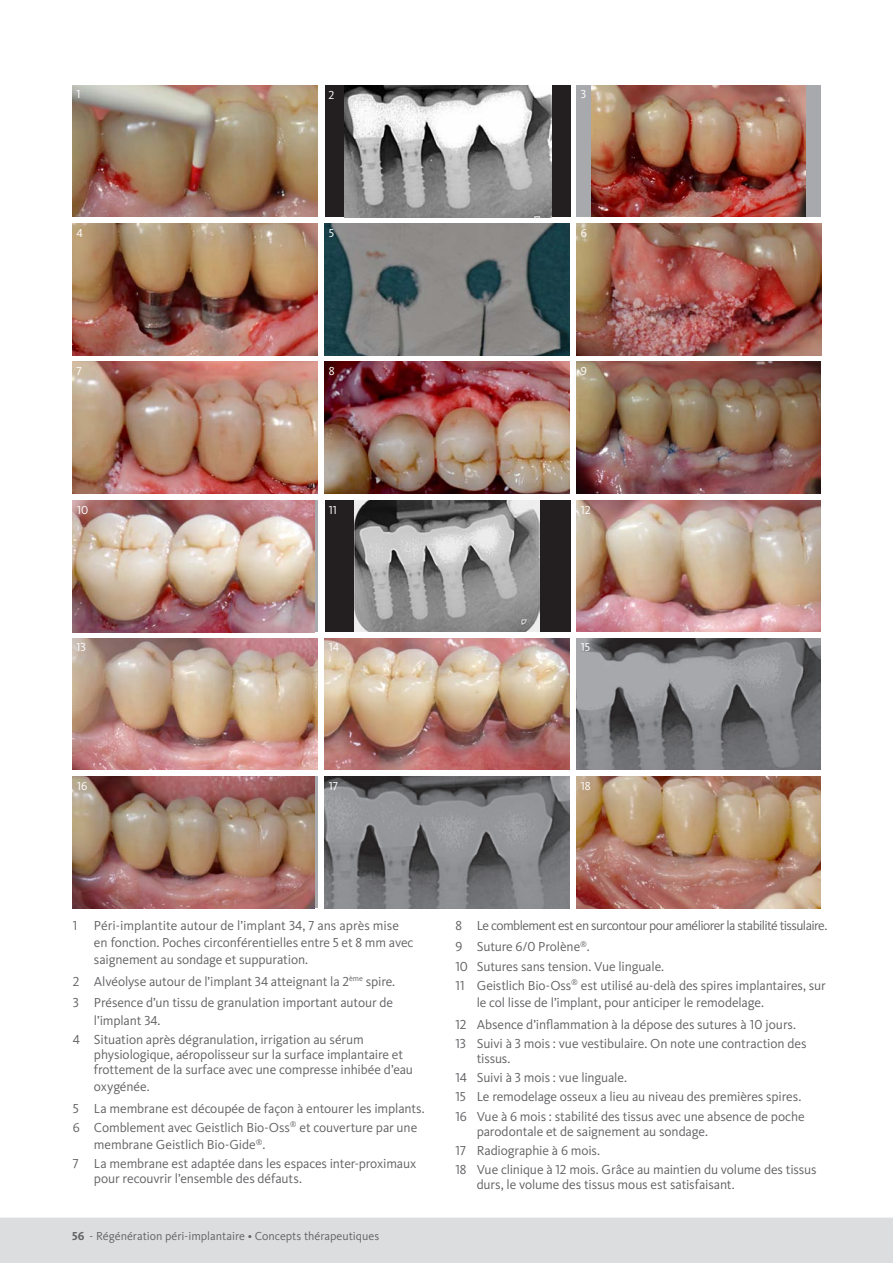
<style>
.page{position:relative;width:893px;height:1263px;background:#fff}
.page>*{position:absolute;margin:0;border:0;box-sizing:border-box;transform-origin:0 0}
.t1{font:13.5px/15px "Kievit Pro";letter-spacing:-.01em;color:#636366}
.t2{font:13.5px "Kievit Pro";letter-spacing:-.045em;color:#636366}
.t3{font:12px "Kievit Pro";color:#636366}
.t4{font:12px "Kievit OT";color:#fff}
.s1{font-weight:700}
</style>
<div class="page">
<div style="left:0;top:1217px;width:893px;height:46px;background:#dcdddf"></div>
<div style="left:325px;top:500px;width:245px;height:131px;background:#231f20"></div>
<img style="left:354px;top:503px;width:1px;height:125px">
<div style="left:325px;top:85px;width:245px;height:132px;background:#231f20"></div>
<img style="left:345px;top:86px;width:206px;height:131px">
<img style="left:325px;top:224px;width:245px;height:132px">
<img style="left:325px;top:362px;width:245px;height:132px">
<img style="left:355px;top:500px;width:185px;height:132px">
<img style="left:72px;top:500px;width:242px;height:132px">
<img style="left:72px;top:224px;width:246px;height:132px">
<img style="left:72px;top:362px;width:246px;height:132px">
<img style="left:576px;top:224px;width:245px;height:132px">
<img style="left:576px;top:362px;width:245px;height:132px">
<img style="left:576px;top:500px;width:245px;height:132px">
<div style="left:576px;top:85px;width:245px;height:132px;background:#a8a9ad"></div>
<img style="left:592px;top:85px;width:213px;height:132px">
<img style="left:325px;top:638px;width:245px;height:132px">
<img style="left:325px;top:776px;width:245px;height:132px">
<img style="left:72px;top:776px;width:242px;height:132px">
<img style="left:72px;top:638px;width:246px;height:132px">
<img style="left:576px;top:638px;width:245px;height:132px">
<img style="left:576px;top:776px;width:245px;height:132px">
<img style="left:72px;top:85px;width:246px;height:132px">
<p class="t4" style="left:77px;top:87px;width:6px">1</p>
<p class="t4" style="left:329px;top:88px;width:7px">2</p>
<p class="t4" style="left:581px;top:87px;width:7px">3</p>
<p class="t4" style="left:77px;top:226px;width:8px">4</p>
<p class="t4" style="left:329px;top:226px;width:7px">5</p>
<p class="t4" style="left:581px;top:226px;width:8px">6</p>
<p class="t4" style="left:77px;top:364px;width:7px">7</p>
<p class="t4" style="left:329px;top:364px;width:7px">8</p>
<p class="t4" style="left:581px;top:364px;width:8px">9</p>
<p class="t4" style="left:77px;top:502px;width:13px">10</p>
<p class="t4" style="left:329px;top:502px;width:10px">11</p>
<p class="t4" style="left:581px;top:502px;width:12px">12</p>
<p class="t4" style="left:77px;top:640px;width:11px">13</p>
<p class="t4" style="left:329px;top:640px;width:12px">14</p>
<p class="t4" style="left:581px;top:640px;width:11px">15</p>
<p class="t4" style="left:77px;top:778px;width:12px">16</p>
<p class="t4" style="left:329px;top:778px;width:11px">17</p>
<p class="t4" style="left:581px;top:778px;width:11px">18</p>
<p class="t1" style="left:94px;top:916px;width:321px;line-height:17.2px;text-indent:-21px">1 Péri-implantite autour de l’implant 34, 7 ans après mise en fonction. Poches circonférentielles entre 5 et 8 mm avec saignement au sondage et suppuration.</p>
<p class="t1" style="left:73px;top:974px;width:324px">2 Alvéolyse autour de l’implant 34 atteignant la 2<sup>ème</sup> spire.</p>
<p class="t1" style="left:94px;top:994px;width:301px;line-height:17.2px;text-indent:-21px">3 Présence d’un tissu de granulation important autour de l’implant 34.</p>
<p class="t1" style="left:94px;top:1032px;width:321px;text-indent:-21px">4 Situation après dégranulation, irrigation au sérum physiologique, aéropolisseur sur la surface implantaire et frottement de la surface avec une compresse inhibée d’eau</p>
<p class="t1" style="left:94px;top:1079px;width:57px">oxygénée.</p>
<p class="t1" style="left:73px;top:1100px;width:354px">5 La membrane est découpée de façon à entourer les implants.</p>
<p class="t1" style="left:94px;top:1118px;width:325px;line-height:17.2px;text-indent:-21px">6 Comblement avec Geistlich Bio-Oss<sup>®</sup> et couverture par une membrane Geistlich Bio-Gide<sup>®</sup>.</p>
<p class="t1" style="left:94px;top:1156px;width:324px;text-indent:-21px">7 La membrane est adaptée dans les espaces inter-proximaux pour recouvrir l’ensemble des défauts.</p>
<p class="t3" style="left:72px;top:1229px;width:308px"><span class="s1">56</span> - Régénération péri-implantaire • Concepts thérapeutiques</p>
<p class="t2" style="left:455px;top:917px;width:373px">8 Le comblement est en surcontour pour améliorer la stabilité tissulaire.</p>
<p class="t1" style="left:455px;top:939px;width:136px">9 Suture 6/0 Prolène<sup>®</sup>.</p>
<p class="t1" style="left:455px;top:958px;width:210px">10 Sutures sans tension. Vue linguale.</p>
<p class="t1" style="left:477px;top:976px;width:351px;line-height:17.2px;text-indent:-21px">11 Geistlich Bio-Oss<sup>®</sup> est utilisé au-delà des spires implantaires, sur le col lisse de l’implant, pour anticiper le remodelage.</p>
<p class="t1" style="left:455px;top:1016px;width:342px">12 Absence d’inflammation à la dépose des sutures à 10 jours.</p>
<p class="t1" style="left:477px;top:1036px;width:331px;text-indent:-21px">13 Suivi à 3 mois : vue vestibulaire. On note une contraction des tissus.</p>
<p class="t1" style="left:455px;top:1070px;width:173px">14 Suivi à 3 mois : vue linguale.</p>
<p class="t1" style="left:455px;top:1089px;width:347px">15 Le remodelage osseux a lieu au niveau des premières spires.</p>
<p class="t1" style="left:477px;top:1108px;width:329px;text-indent:-21px">16 Vue à 6 mois : stabilité des tissus avec une absence de poche parodontale et de saignement au sondage.</p>
<p class="t1" style="left:455px;top:1143px;width:146px">17 Radiographie à 6 mois.</p>
<p class="t1" style="left:477px;top:1162px;width:341px;text-indent:-21px">18 Vue clinique à 12 mois. Grâce au maintien du volume des tissus durs, le volume des tissus mous est satisfaisant.</p>
</div>
